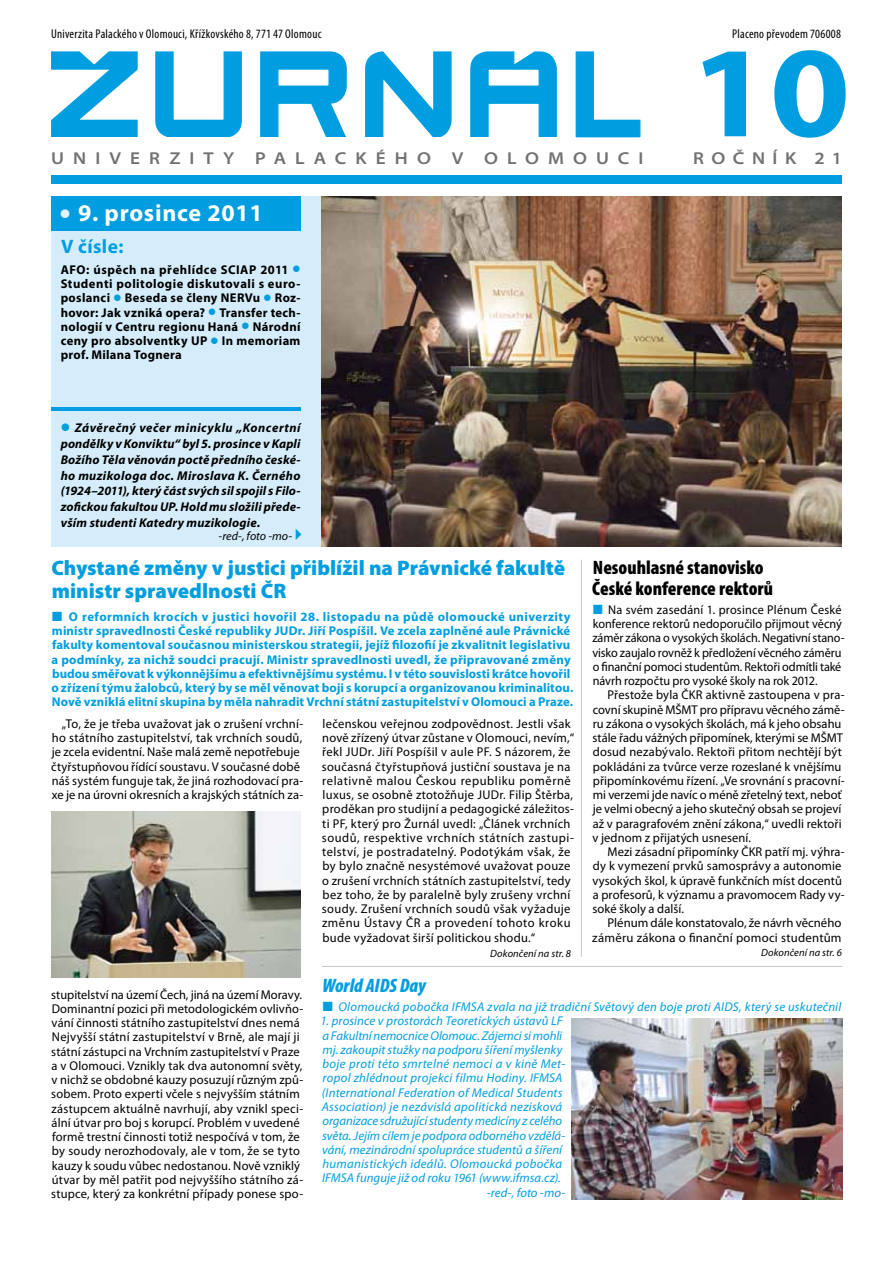
<style>
.page{position:relative;width:893px;height:1263px;background:#fff}
.page>*{position:absolute;margin:0;border:0;box-sizing:border-box;transform-origin:0 0}
.t1{font:700 130.35px "Myriad Pro";color:#009ee0;scale:1.12 1}
.t2{font:700 24px "Myriad Pro";letter-spacing:.03em;color:#fff}
.t3{font:900 21px/22.5px "Myriad Pro";color:#009ee0}
.t4{font:900 condensed 19.5px/21px "Myriad Pro";color:#000}
.t5{font:italic 900 condensed 19.5px "Myriad Pro";color:#009ee0}
.t6{font:700 19.5px "Myriad Pro";letter-spacing:.02em;color:#009ee0}
.t7{font:600 semi-expanded 17.25px "Myriad Pro";letter-spacing:.505em;color:#707172}
.t8{font:600 semi-expanded 17.25px "Myriad Pro";letter-spacing:.42em;color:#707172}
.t9{font:12.75px/14.2px "Myriad Pro";letter-spacing:.01em;color:#000}
.t10{font:italic 12.75px "Myriad Pro";letter-spacing:.01em;color:#009ee0}
.t11{font:700 12.75px/14.2px "Myriad Pro";letter-spacing:.01em;color:#009ee0}
.t12{font:italic 700 12.75px/15.8px "Myriad Pro";letter-spacing:.015em;color:#000;text-align:justify}
.t13{font:12.75px/14.2px "Myriad Pro";letter-spacing:.01em;color:#000;scale:.96 1}
.t14{font:700 12.75px/14.2px "Myriad Pro";letter-spacing:.03em;color:#000}
.t15{font:condensed 12.75px "Myriad Pro";letter-spacing:.02em;color:#000}
.t16{font:italic 12px "Myriad Pro";color:#000}
.t17{font:italic 10.5px "Myriad Pro";letter-spacing:.01em;color:#000}
.s1{color:#009ee0}
</style>
<div class="page">
<div style="left:51px;top:196px;width:791px;height:351px;background:#d5edfa"></div>
<div style="left:51px;top:196px;width:249px;height:34px;background:#009ee0"></div>
<svg style="left:575px;top:51px;width:66px;height:86px"></svg>
<svg style="left:470px;top:51px;width:87px;height:86px"></svg>
<svg style="left:365px;top:51px;width:87px;height:86px"></svg>
<svg style="left:260px;top:51px;width:87px;height:86px"></svg>
<svg style="left:155px;top:51px;width:87px;height:86px"></svg>
<svg style="left:51px;top:51px;width:87px;height:86px"></svg>
<div style="left:51px;top:175px;width:791px;height:8px;background:#009ee0"></div>
<hr style="left:51px;top:407px;width:249px;height:4px;background:#009ee0">
<hr style="left:581px;top:560px;width:1px;height:397px;background:#c6c7c8">
<hr style="left:322px;top:966px;width:520px;height:1px;background:#c6c7c8">
<img style="left:322px;top:196px;width:520px;height:351px">
<img style="left:51px;top:811px;width:250px;height:166px">
<img style="left:571px;top:1018px;width:271px;height:181px">
<p class="t15" style="left:51px;top:27px;width:272px">Univerzita Palackého v Olomouci, Křížkovského 8, 771 47 Olomouc</p>
<p class="t15" style="left:732px;top:27px;width:110px">Placeno převodem 706008</p>
<h3 class="t7" style="left:51px;top:149px;width:435px">UNIVERZITY PALACKÉHO V O</h3>
<h3 class="t7" style="left:507px;top:149px;width:138px">LOMOU CI</h3>
<h2 class="t2" style="left:78px;top:197px;width:186px">9. prosince 2011</h2>
<h3 class="t6" style="left:61px;top:234px;width:64px">V čísle:</h3>
<p class="t14" style="left:61px;top:262px;width:241px">AFO: úspěch na přehlídce SCIAP 2011<br>Studenti politologie diskutovali s euro&shy;poslanci Beseda se členy NERVu Roz&shy;hovor: Jak vzniká opera? Transfer tech&shy;nologií v Centru regionu Haná Národní ceny pro absolventky UP In memoriam prof. Milana Tognera</p>
<p class="t12" style="left:61px;top:420px;width:241px;text-indent:14px">Závěrečný večer minicyklu „Koncertní pondělky v Konviktu“ byl 5. prosince v Kapli Božího Těla věnován poctě předního české&shy;ho muzikologa doc. Miroslava K. Černého (1924–2011), který část svých sil spojil s Filo&shy;zofickou fakultou UP. Hold mu složili přede&shy;vším studenti Katedry muzikologie.</p>
<p class="t16" style="left:219px;top:528px;width:90px">-red-, foto -mo-<span class="s1">✔</span></p>
<h1 class="t1" style="left:690px;top:7px;width:145px">10</h1>
<h3 class="t8" style="left:693px;top:149px;width:150px">ROČNÍK 21</h3>
<h3 class="t3" style="left:51px;top:557px;width:515px">Chystané změny v justici přiblížil na Právnické fakultě ministr spravedlnosti ČR</h3>
<h3 class="t4" style="left:592px;top:557px;width:182px">Nesouhlasné stanovisko<br>České konference rektorů</h3>
<p class="t13" style="left:592px;top:602px;width:264px;text-indent:16px">Na svém zasedání 1. prosince Plénum České konference rektorů nedoporučilo přijmout věcný záměr zákona o vysokých školách. Negativní stano&shy;visko zaujalo rovněž k předložení věcného záměru o finanční pomoci studentům. Rektoři odmítli také návrh rozpočtu pro vysoké školy na rok 2012.</p>
<p class="t9" style="left:592px;top:688px;width:254px;text-indent:15px">Přestože byla ČKR aktivně zastoupena v pra&shy;covní skupině MŠMT pro přípravu věcného zámě&shy;ru zákona o vysokých školách, má k jeho obsahu stále řadu vážných připomínek, kterými se MŠMT dosud nezabývalo. Rektoři přitom nechtějí být pokládáni za tvůrce verze rozeslané k vnějšímu připomínkovému řízení. „Ve srovnání s pracovní&shy;mi verzemi jde navíc o méně zřetelný text, neboť je velmi obecný a jeho skutečný obsah se projeví až v paragrafovém znění zákona,“ uvedli rektoři v jednom z přijatých usnesení.</p>
<p class="t9" style="left:592px;top:844px;width:254px;text-indent:15px">Mezi zásadní připomínky ČKR patří mj. výhra&shy;dy k vymezení prvků samosprávy a autonomie vysokých škol, k úpravě funkčních míst docentů a profesorů, k významu a pravomocem Rady vy&shy;soké školy a další.</p>
<p class="t9" style="left:592px;top:916px;width:251px;text-align:right">Plénum dále konstatovalo, že návrh věcného záměru zákona o finanční pomoci studentům</p>
<p class="t11" style="left:51px;top:609px;width:523px;text-indent:18px">O reformních krocích v justici hovořil 28. listopadu na půdě olomoucké univerzity ministr spravedlnosti České republiky JUDr. Jiří Pospíšil. Ve zcela zaplněné aule Právnické fakulty komentoval současnou ministerskou strategii, jejíž filozofií je zkvalitnit legislativu a podmínky, za nichž soudci pracují. Ministr spravedlnosti uvedl, že připravované změny budou směřovat k výkonnějšímu a efektivnějšímu systému. I v této souvislosti krátce hovořil o zřízení týmu žalobců, který by se měl věnovat boji s korupcí a organizovanou kriminalitou.<br>Nově vzniklá elitní skupina by měla nahradit Vrchní státní zastupitelství v Olomouci a Praze.</p>
<p class="t9" style="left:51px;top:716px;width:254px;text-indent:11px">„To, že je třeba uvažovat jak o zrušení vrchní&shy;ho státního zastupitelství, tak vrchních soudů, je zcela evidentní. Naše malá země nepotřebuje čtyřstupňovou řídící soustavu. V současné době náš systém funguje tak, že jiná rozhodovací pra&shy;xe je na úrovni okresních a krajských státních za-</p>
<p class="t9" style="left:322px;top:716px;width:254px">lečenskou veřejnou zodpovědnost. Jestli však nově zřízený útvar zůstane v Olomouci, nevím,“ řekl JUDr. Jiří Pospíšil v aule PF. S názorem, že současná čtyřstupňová justiční soustava je na relativně malou Českou republiku poměrně luxus, se osobně ztotožňuje JUDr. Filip Štěrba, proděkan pro studijní a pedagogické záležitos&shy;ti PF, který pro Žurnál uvedl: „Článek vrchních soudů, respektive vrchních státních zastupi&shy;telství, je postradatelný. Podotýkám však, že by bylo značně nesystémové uvažovat pouze o zrušení vrchních státních zastupitelství, tedy bez toho, že by paralelně byly zrušeny vrchní soudy. Zrušení vrchních soudů však vyžaduje změnu Ústavy ČR a provedení tohoto kroku bude vyžadovat širší politickou shodu.“</p>
<h3 class="t5" style="left:322px;top:975px;width:105px">World AIDS Day</h3>
<p class="t10" style="left:338px;top:999px;width:504px">Olomoucká pobočka IFMSA zvala na již tradiční Světový den boje proti AIDS, který se uskutečnil</p>
<p class="t10" style="left:321px;top:1013px;width:244px">1. prosince v prostorách Teoretických ústavů LF</p>
<p class="t10" style="left:322px;top:1027px;width:241px">a Fakultní nemocnice Olomouc. Zájemci si mohli</p>
<p class="t10" style="left:322px;top:1042px;width:241px">mj. zakoupit stužky na podporu šíření myšlenky</p>
<p class="t10" style="left:322px;top:1056px;width:244px">boje proti této smrtelné nemoci a v kině Met-</p>
<p class="t10" style="left:322px;top:1070px;width:242px">ropol zhlédnout projekci filmu Hodiny. IFMSA</p>
<p class="t10" style="left:322px;top:1084px;width:242px">(International Federation of Medical Students</p>
<p class="t10" style="left:322px;top:1099px;width:242px">Association) je nezávislá apolitická nezisková</p>
<p class="t10" style="left:322px;top:1113px;width:241px">organizace sdružující studenty medicíny z celého</p>
<p class="t10" style="left:322px;top:1127px;width:245px">světa. Jejím cílem je podpora odborného vzdělá-</p>
<p class="t10" style="left:322px;top:1141px;width:242px">vání, mezinárodní spolupráce studentů a šíření</p>
<p class="t10" style="left:322px;top:1156px;width:241px">humanistických ideálů. Olomoucká pobočka</p>
<p class="t10" style="left:322px;top:1170px;width:240px">IFMSA funguje již od roku 1961 (www.ifmsa.cz).</p>
<p class="t10" style="left:487px;top:1184px;width:80px">-red-, foto -mo-</p>
<p class="t17" style="left:490px;top:947px;width:82px">Dokončení na str. 8</p>
<p class="t17" style="left:761px;top:946px;width:82px">Dokončení na str. 6</p>
<p class="t9" style="left:51px;top:987px;width:253px">stupitelství na území Čech, jiná na území Moravy.<br>Dominantní pozici při metodologickém ovlivňo&shy;vání činnosti státního zastupitelství dnes nemá Nejvyšší státní zastupitelství v Brně, ale mají ji státní zástupci na Vrchním zastupitelství v Praze a v Olomouci. Vznikly tak dva autonomní světy, v nichž se obdobné kauzy posuzují různým způ&shy;sobem. Proto experti včele s nejvyšším státním zástupcem aktuálně navrhují, aby vznikl speci&shy;ální útvar pro boj s korupcí. Problém v uvedené formě trestní činnosti totiž nespočívá v tom, že by soudy nerozhodovaly, ale v tom, že se tyto kauzy k soudu vůbec nedostanou. Nově vzniklý útvar by měl patřit pod nejvyššího státního zá&shy;stupce, který za konkrétní případy ponese spo-</p>
</div>
